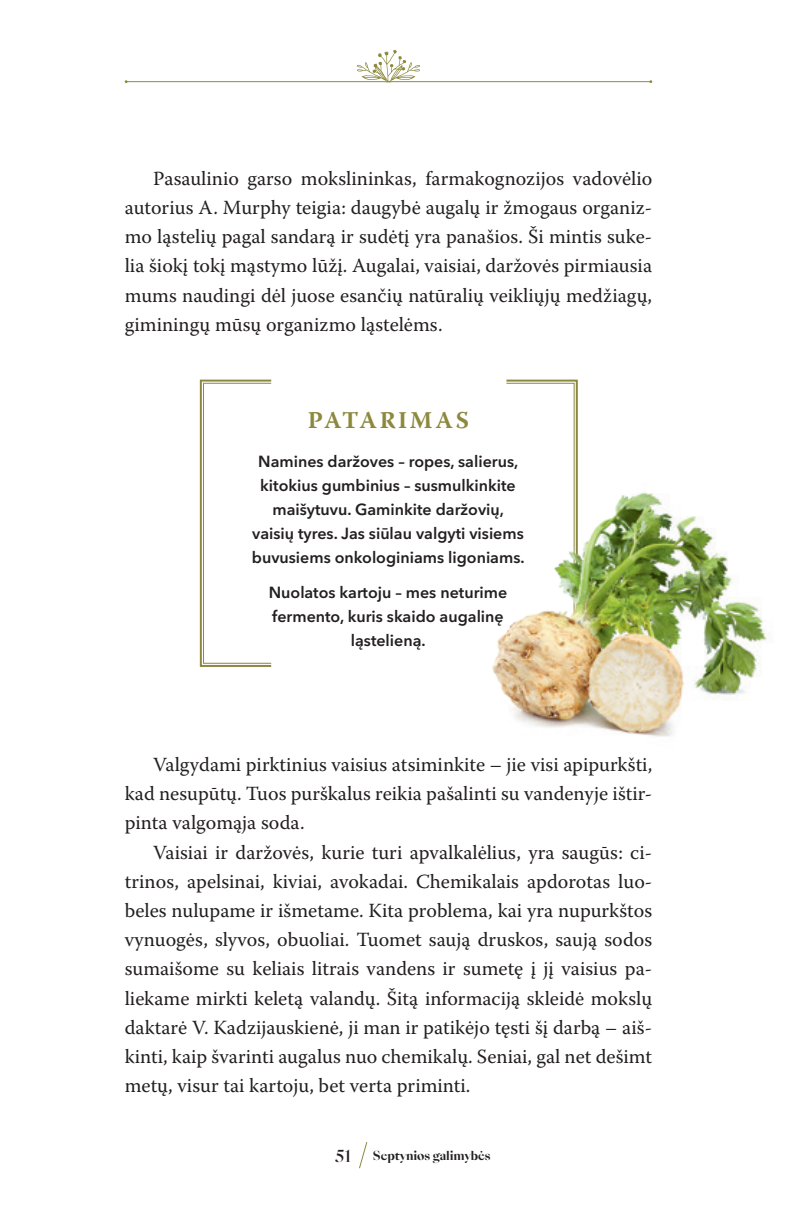
<style>
.page{position:relative;width:811px;height:1208px;background:#fff}
.page>*{position:absolute;margin:0;border:0;box-sizing:border-box;transform-origin:0 0}
.t1{font:700 24px "Warnock Pro";letter-spacing:.1em;color:#8c893e}
.t2{font:20px/29.2px "Warnock Pro";color:#231f20;text-align:justify}
.t3{font:600 16px/24px "Avenir Next LT Pro";color:#231f20;text-align:center}
.t4{font:500 16px "Sang Bleu Empire";color:#231f20}
.t5{font:700 12px "Sang Bleu Empire";letter-spacing:-.01em;color:#231f20}
</style>
<div class="page">
<svg style="left:359px;top:1142px;width:8px;height:26px"></svg>
<svg style="left:357px;top:50px;width:63px;height:33px"></svg>
<hr style="left:126px;top:81px;width:525px;height:1px;background:#8c893e">
<svg style="left:199px;top:379px;width:73px;height:288px"></svg>
<div style="left:203px;top:383px;width:68px;height:280px;border:1px solid #8c893e"></div>
<svg style="left:506px;top:379px;width:72px;height:103px"></svg>
<img style="left:492px;top:482px;width:278px;height:255px">
<p class="t2" style="left:125px;top:163px;width:529px;text-indent:28px">Pasaulinio garso mokslininkas, farmakognozijos vadovėlio autorius A. Murphy teigia: daugybė augalų ir žmogaus organiz&shy;mo ląstelių pagal sandarą ir sudėtį yra panašios. Ši mintis suke&shy;lia šiokį tokį mąstymo lūžį. Augalai, vaisiai, daržovės pirmiausia mums naudingi dėl juose esančių natūralių veikliųjų medžiagų, giminingų mūsų organizmo ląstelėms.</p>
<p class="t1" style="left:308px;top:405px;width:162px">PATARIMAS</p>
<p class="t3" style="left:252px;top:449px;width:274px">Namines daržoves – ropes, salierus, kitokius gumbinius – susmulkinkite maišytuvu. Gaminkite daržovių, vaisių tyres. Jas siūlau valgyti visiems buvusiems onkologiniams ligoniams.</p>
<p class="t3" style="left:269px;top:580px;width:240px">Nuolatos kartoju – mes neturime fermento, kuris skaido augalinę ląstelieną.</p>
<p class="t2" style="left:125px;top:749px;width:529px;text-indent:28px">Valgydami pirktinius vaisius atsiminkite – jie visi apipurkšti, kad nesupūtų. Tuos purškalus reikia pašalinti su vandenyje ištir&shy;pinta valgomąja soda.</p>
<p class="t2" style="left:125px;top:837px;width:529px;text-indent:28px">Vaisiai ir daržovės, kurie turi apvalkalėlius, yra saugūs: ci&shy;trinos, apelsinai, kiviai, avokadai. Chemikalais apdorotas luo&shy;beles nulupame ir išmetame. Kita problema, kai yra nupurkštos vynuogės, slyvos, obuoliai. Tuomet saują druskos, saują sodos sumaišome su keliais litrais vandens ir sumetę į jį vaisius pa&shy;liekame mirkti keletą valandų. Šitą informaciją skleidė mokslų daktarė V. Kadzijauskienė, ji man ir patikėjo tęsti šį darbą – aiš&shy;kinti, kaip švarinti augalus nuo chemikalų. Seniai, gal net dešimt metų, visur tai kartoju, bet verta priminti.</p>
<p class="t4" style="left:335px;top:1144px;width:17px">51</p>
<p class="t5" style="left:373px;top:1147px;width:119px">Septynios galimybės</p>
</div>
